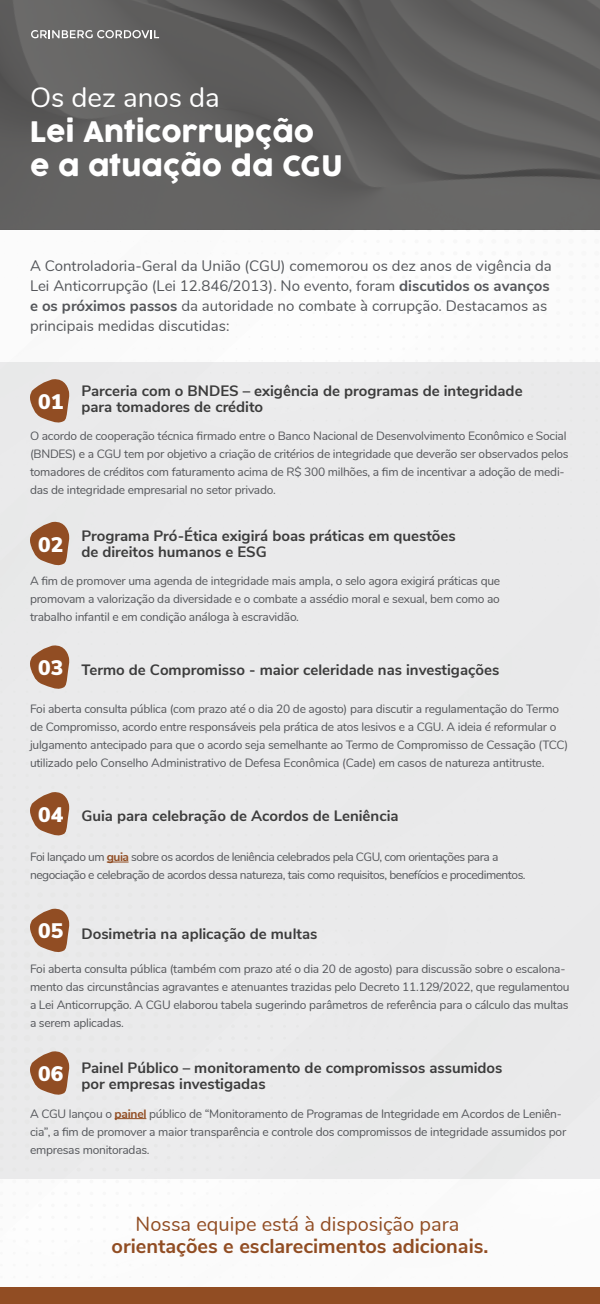
<style>
.page{position:relative;width:600px;height:1304px;background:#fff}
.page>*{position:absolute;margin:0;border:0;box-sizing:border-box;transform-origin:0 0}
.t1{font:27.6px/34.4px "Cocogoose";color:#fff}
.t2{font:27.6px "Nunito";color:#fff}
.t3{font:900 21px "Nunito Sans";color:#fff}
.t4{font:700 20px "Nunito Sans";color:#914d23}
.t5{font:20px "Nunito";color:#914d23}
.t6{font:700 15px/16px "Nunito Sans";color:#3c3c3c}
.t7{font:15px/20px "Nunito";color:#54565a}
.t8{font:12px/18px "Nunito";letter-spacing:-.02em;color:#54565a}
.t9{font:12px/18px "Nunito";letter-spacing:-.04em;color:#54565a}
.s1{font-family:"Nunito Sans";font-weight:700}
.s2{font-family:"Nunito Sans";font-weight:700;color:#914d23}
</style>
<div class="page">
<img style="left:0;top:0;width:600px;height:1179px">
<div style="left:0;top:362px;width:600px;height:816px;background:#eaeaeb"></div>
<svg style="left:107px;top:861px;width:22px;height:1px"></svg>
<hr style="left:115px;top:1118px;width:31px;height:1px;background:#914d23">
<div style="left:0;top:1287px;width:600px;height:16px;background:#914d23"></div>
<svg style="left:31px;top:30px;width:128px;height:8px"></svg>
<svg style="left:30px;top:379px;width:39px;height:44px"></svg>
<svg style="left:30px;top:521px;width:39px;height:45px"></svg>
<svg style="left:30px;top:645px;width:39px;height:44px"></svg>
<svg style="left:30px;top:792px;width:39px;height:44px"></svg>
<svg style="left:30px;top:908px;width:39px;height:44px"></svg>
<svg style="left:30px;top:1051px;width:39px;height:44px"></svg>
<h1 class="t2" style="left:30px;top:77px;width:191px">Os dez anos da</h1>
<h1 class="t1" style="left:30px;top:115px;width:314px">Lei Anticorrupção<br>e a atuação da CGU</h1>
<p class="t7" style="left:30px;top:254px;width:523px">A Controladoria-Geral da União (CGU) comemorou os dez anos de vigência da Lei Anticorrupção (Lei 12.846/2013). No evento, foram <span class="s1">discutidos os avanços e os próximos passos</span> da autoridade no combate à corrupção. Destacamos as principais medidas discutidas:</p>
<h2 class="t3" style="left:38px;top:386px;width:27px">01</h2>
<p class="t6" style="left:81px;top:382px;width:443px">Parceria com o BNDES – exigência de programas de integridade para tomadores de crédito</p>
<p class="t8" style="left:30px;top:426px;width:540px">O acordo de cooperação técnica firmado entre o Banco Nacional de Desenvolvimento Econômico e Social (BNDES) e a CGU tem por objetivo a criação de critérios de integridade que deverão ser observados pelos tomadores de créditos com faturamento acima de R$ 300 milhões, a fim de incentivar a adoção de medi&shy;das de integridade empresarial no setor privado.</p>
<h2 class="t3" style="left:38px;top:529px;width:27px">02</h2>
<p class="t6" style="left:81px;top:526px;width:376px">Programa Pró-Ética exigirá boas práticas em questões de direitos humanos e ESG</p>
<p class="t8" style="left:30px;top:571px;width:472px;text-align:justify">A fim de promover uma agenda de integridade mais ampla, o selo agora exigirá práticas que promovam a valorização da diversidade e o combate a assédio moral e sexual, bem como ao trabalho infantil e em condição análoga à escravidão.</p>
<h2 class="t3" style="left:38px;top:652px;width:27px">03</h2>
<p class="t6" style="left:81px;top:660px;width:419px">Termo de Compromisso - maior celeridade nas investigações</p>
<p class="t8" style="left:30px;top:698px;width:540px">Foi aberta consulta pública (com prazo até o dia 20 de agosto) para discutir a regulamentação do Termo de Compromisso, acordo entre responsáveis pela prática de atos lesivos e a CGU. A ideia é reformular o julgamento antecipado para que o acordo seja semelhante ao Termo de Compromisso de Cessação (TCC) utilizado pelo Conselho Administrativo de Defesa Econômica (Cade) em casos de natureza antitruste.</p>
<h2 class="t3" style="left:38px;top:799px;width:27px">04</h2>
<p class="t6" style="left:81px;top:806px;width:319px">Guia para celebração de Acordos de Leniência</p>
<p class="t9" style="left:30px;top:847px;width:497px">Foi lançado um <span class="s2">guia</span> sobre os acordos de leniência celebrados pela CGU, com orientações para a negociação e celebração de acordos dessa natureza, tais como requisitos, benefícios e procedimentos.</p>
<h2 class="t3" style="left:38px;top:915px;width:27px">05</h2>
<p class="t6" style="left:81px;top:924px;width:237px">Dosimetria na aplicação de multas</p>
<p class="t8" style="left:30px;top:959px;width:541px">Foi aberta consulta pública (também com prazo até o dia 20 de agosto) para discussão sobre o escalona&shy;mento das circunstâncias agravantes e atenuantes trazidas pelo Decreto 11.129/2022, que regulamentou a Lei Anticorrupção. A CGU elaborou tabela sugerindo parâmetros de referência para o cálculo das multas a serem aplicadas.</p>
<h2 class="t3" style="left:38px;top:1058px;width:27px">06</h2>
<p class="t6" style="left:81px;top:1058px;width:423px">Painel Público – monitoramento de compromissos assumidos por empresas investigadas</p>
<p class="t8" style="left:30px;top:1103px;width:538px">A CGU lançou o <span class="s2">painel</span> público de “Monitoramento de Programas de Integridade em Acordos de Leniên&shy;cia”, a fim de promover a maior transparência e controle dos compromissos de integridade assumidos por empresas monitoradas.</p>
<h3 class="t5" style="left:136px;top:1209px;width:325px">Nossa equipe está à disposição para</h3>
<h3 class="t4" style="left:112px;top:1231px;width:378px">orientações e esclarecimentos adicionais.</h3>
</div>
